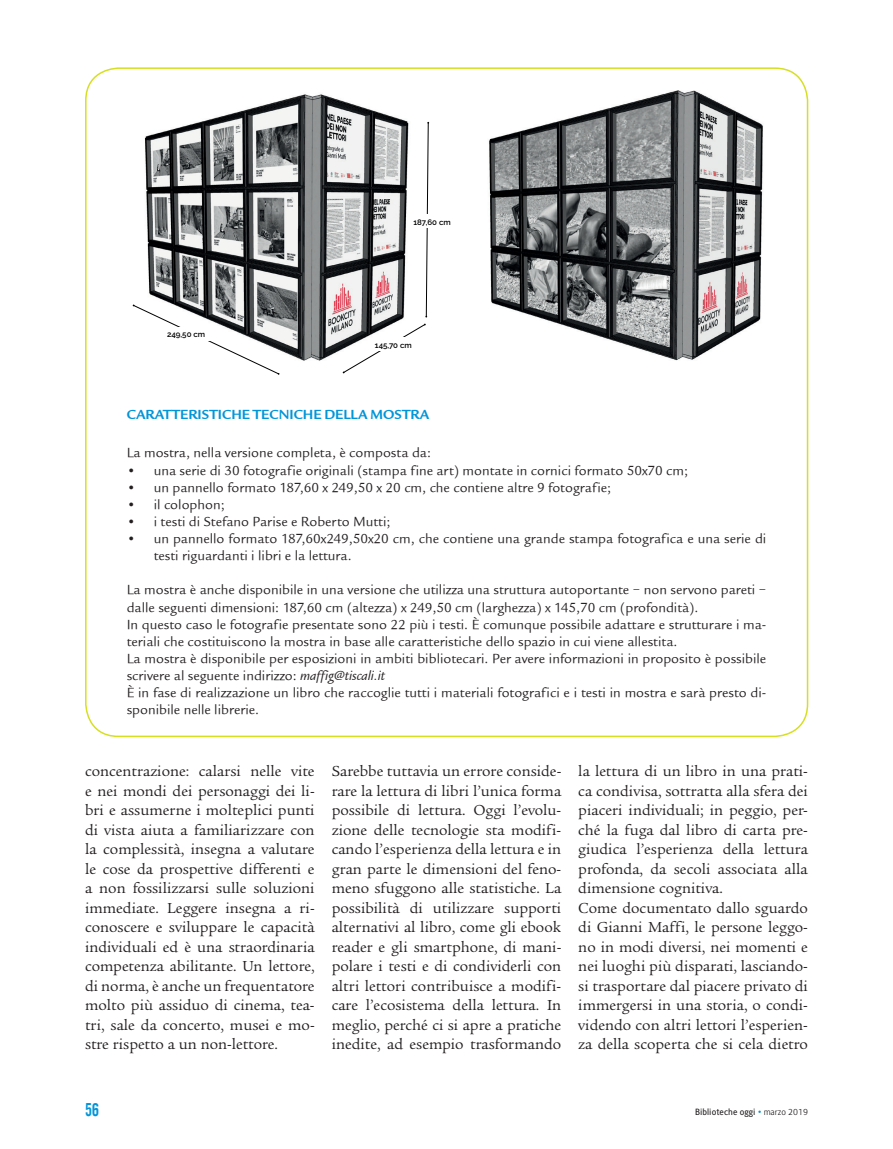
<style>
.page{position:relative;width:893px;height:1149px;background:#fff}
.page>*{position:absolute;margin:0;border:0;box-sizing:border-box;transform-origin:0 0}
.t1{font:18px "Alternate Gothic No 2 BT";color:#0095d9}
.t2{font:15.75px/19.5px "Legacy Ser ITC";color:#231f20;text-align:justify}
.t3{font:14.25px/17.1px "Legacy Sans ITCTT Book";color:#231f20}
.t4{font:14.25px "Legacy Sans ITCTT Bold";color:#0095d9}
.t5{font:9px "Alber";color:#231f20}
.t6{font:600 7.95px "Raleway";color:#000001}
.s1{font-family:"Legacy Ser ITC"}
.s2{font-style:italic}
.s3{font-weight:700;font-style:italic;color:#0095d9}
.s4{font-weight:300}
</style>
<div class="page">
<img style="left:144px;top:94px;width:286px;height:267px">
<svg style="left:133px;top:304px;width:146px;height:70px"></svg>
<svg style="left:343px;top:323px;width:83px;height:50px"></svg>
<svg style="left:425px;top:122px;width:4px;height:195px"></svg>
<div style="left:413px;top:214px;width:43px;height:14px;background:#fff"></div>
<div style="left:375px;top:337px;width:44px;height:14px;background:#fff"></div>
<div style="left:167px;top:326px;width:44px;height:14px;background:#fff"></div>
<img style="left:489px;top:90px;width:274px;height:270px">
<p class="t6" style="left:167px;top:330px;width:40px">249,50 cm</p>
<p class="t6" style="left:413px;top:217px;width:39px">187,60 cm</p>
<p class="t6" style="left:375px;top:340px;width:38px">145,70 cm</p>
<p class="t4" style="left:127px;top:406px;width:304px">CARATTERISTICHE TECNICHE DELLA MOSTRA</p>
<p class="t3" style="left:127px;top:444px;width:306px">La mostra, nella versione completa, è composta da:</p>
<p class="t3" style="left:127px;top:461px;width:563px">• una serie di 30 fotografie originali (stampa fine art) montate in cornici formato 50x70 cm;</p>
<p class="t3" style="left:127px;top:478px;width:486px">• un pannello formato 187,60 x 249,50 x 20 cm, che contiene altre 9 fotografie;</p>
<p class="t3" style="left:127px;top:496px;width:99px">• il colophon;</p>
<p class="t3" style="left:127px;top:513px;width:265px">• i testi di Stefano Parise e Roberto Mutti;</p>
<p class="t3" style="left:154px;top:530px;width:614px;text-indent:-27px">• un pannello formato 187,60x249,50x20 cm, che contiene una grande stampa fotografica e una serie di testi riguardanti i libri e la lettura.</p>
<p class="t3" style="left:127px;top:581px;width:641px">La mostra è anche disponibile in una versione che utilizza una struttura autoportante <span class="s1">×</span> non servono pareti <span class="s1">× </span>dalle seguenti dimensioni: 187,60 cm (altezza) x 249,50 cm (larghezza) x 145,70 cm (profondità).<br>In questo caso le fotografie presentate sono 22 più i testi. È comunque possibile adattare e strutturare i ma&shy;teriali che costituiscono la mostra in base alle caratteristiche dello spazio in cui viene allestita.<br>La mostra è disponibile per esposizioni in ambiti bibliotecari. Per avere informazioni in proposito è possibile scrivere al seguente indirizzo: <span class="s2">maffig@tiscali.it<br></span>È in fase di realizzazione un libro che raccoglie tutti i materiali fotografici e i testi in mostra e sarà presto di&shy;sponibile nelle librerie.</p>
<p class="t2" style="left:85px;top:761px;width:231px">concentrazione: calarsi nelle vite e nei mondi dei personaggi dei li&shy;bri e assumerne i molteplici punti di vista aiuta a familiarizzare con la complessità, insegna a valutare le cose da prospettive differenti e a non fossilizzarsi sulle soluzioni immediate. Leggere insegna a ri&shy;conoscere e sviluppare le capacità individuali ed è una straordinaria competenza abilitante. Un lettore, di norma, è anche un frequentatore molto più assiduo di cinema, tea&shy;tri, sale da concerto, musei e mo&shy;stre rispetto a un non-lettore.</p>
<p class="t2" style="left:332px;top:761px;width:231px">Sarebbe tuttavia un errore conside&shy;rare la lettura di libri l’unica forma possibile di lettura. Oggi l’evolu&shy;zione delle tecnologie sta modifi&shy;cando l’esperienza della lettura e in gran parte le dimensioni del feno&shy;meno sfuggono alle statistiche. La possibilità di utilizzare supporti alternativi al libro, come gli ebook reader e gli smartphone, di mani&shy;polare i testi e di condividerli con altri lettori contribuisce a modifi&shy;care l’ecosistema della lettura. In meglio, perché ci si apre a pratiche inedite, ad esempio trasformando</p>
<p class="t2" style="left:578px;top:761px;width:231px;text-align:left">la lettura di un libro in una prati&shy;ca condivisa, sottratta alla sfera dei piaceri individuali; in peggio, per&shy;ché la fuga dal libro di carta pre&shy;giudica l’esperienza della lettura profonda, da secoli associata alla dimensione cognitiva.<br>Come documentato dallo sguardo di Gianni Maffi, le persone leggo&shy;no in modi diversi, nei momenti e nei luoghi più disparati, lasciando&shy;si trasportare dal piacere privato di immergersi in una storia, o condi&shy;videndo con altri lettori l’esperien&shy;za della scoperta che si cela dietro</p>
<p class="t1" style="left:85px;top:1099px;width:16px">56</p>
<p class="t5" style="left:695px;top:1106px;width:114px">Biblioteche oggi <span class="s3">•</span> <span class="s4">marzo 2019</span></p>
</div>
